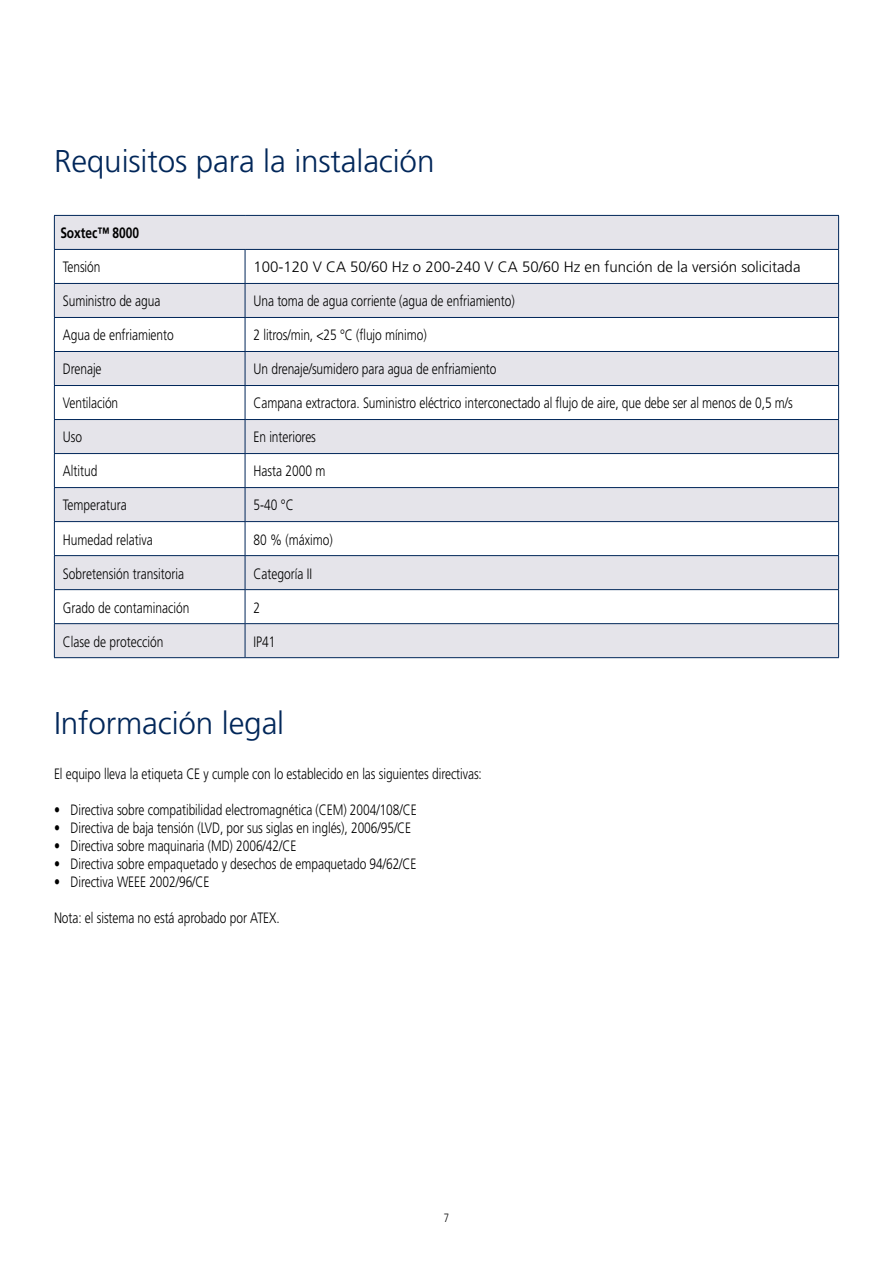
<style>
.page{position:relative;width:893px;height:1263px;background:#fff}
.page>*{position:absolute;margin:0;border:0;box-sizing:border-box;transform-origin:0 0}
.t1{font:300 31.5px "Frutiger";letter-spacing:-.005em;color:#002659}
.t2{font:300 15px "Frutiger";letter-spacing:-.005em;color:#000;scale:.8 1}
.t3{font:300 15px "Frutiger";letter-spacing:-.005em;color:#000}
.t4{font:700 15px "Frutiger";letter-spacing:-.005em;color:#000;scale:.8 1}
.t5{font:300 12px "Frutiger";color:#000;scale:.8 1}
</style>
<div class="page">
<svg style="left:55px;top:216px;width:783px;height:441px;fill:#e5e4ea"></svg>
<svg style="left:55px;top:454px;width:783px;height:169px"></svg>
<hr style="left:838px;top:216px;width:1px;height:33px;background:#002659">
<hr style="left:54px;top:216px;width:1px;height:33px;background:#002659">
<hr style="left:54px;top:215px;width:191px;height:1px;background:#002659">
<hr style="left:245px;top:215px;width:594px;height:1px;background:#002659">
<hr style="left:54px;top:250px;width:1px;height:33px;background:#002659">
<hr style="left:245px;top:250px;width:1px;height:33px;background:#002659">
<hr style="left:838px;top:250px;width:1px;height:33px;background:#002659">
<hr style="left:54px;top:318px;width:1px;height:33px;background:#002659">
<hr style="left:245px;top:318px;width:1px;height:33px;background:#002659">
<hr style="left:838px;top:318px;width:1px;height:33px;background:#002659">
<hr style="left:54px;top:386px;width:1px;height:33px;background:#002659">
<hr style="left:245px;top:386px;width:1px;height:33px;background:#002659">
<hr style="left:838px;top:386px;width:1px;height:33px;background:#002659">
<hr style="left:54px;top:453px;width:191px;height:1px;background:#002659">
<hr style="left:245px;top:453px;width:594px;height:1px;background:#002659">
<hr style="left:54px;top:487px;width:191px;height:1px;background:#002659">
<hr style="left:245px;top:487px;width:594px;height:1px;background:#002659">
<hr style="left:54px;top:521px;width:191px;height:1px;background:#002659">
<hr style="left:245px;top:521px;width:594px;height:1px;background:#002659">
<hr style="left:54px;top:555px;width:191px;height:1px;background:#002659">
<hr style="left:245px;top:555px;width:594px;height:1px;background:#002659">
<hr style="left:54px;top:589px;width:191px;height:1px;background:#002659">
<hr style="left:245px;top:589px;width:594px;height:1px;background:#002659">
<hr style="left:54px;top:623px;width:191px;height:1px;background:#002659">
<hr style="left:245px;top:623px;width:594px;height:1px;background:#002659">
<hr style="left:54px;top:657px;width:191px;height:1px;background:#002659">
<hr style="left:245px;top:657px;width:594px;height:1px;background:#002659">
<hr style="left:54px;top:249px;width:191px;height:1px;background:#002659">
<hr style="left:245px;top:249px;width:594px;height:1px;background:#002659">
<hr style="left:54px;top:284px;width:1px;height:33px;background:#002659">
<hr style="left:54px;top:283px;width:191px;height:1px;background:#002659">
<hr style="left:245px;top:284px;width:1px;height:33px;background:#002659">
<hr style="left:838px;top:284px;width:1px;height:33px;background:#002659">
<hr style="left:245px;top:283px;width:594px;height:1px;background:#002659">
<hr style="left:54px;top:317px;width:191px;height:1px;background:#002659">
<hr style="left:245px;top:317px;width:594px;height:1px;background:#002659">
<hr style="left:54px;top:352px;width:1px;height:33px;background:#002659">
<hr style="left:54px;top:351px;width:191px;height:1px;background:#002659">
<hr style="left:245px;top:352px;width:1px;height:33px;background:#002659">
<hr style="left:838px;top:352px;width:1px;height:33px;background:#002659">
<hr style="left:245px;top:351px;width:594px;height:1px;background:#002659">
<hr style="left:54px;top:385px;width:191px;height:1px;background:#002659">
<hr style="left:245px;top:385px;width:594px;height:1px;background:#002659">
<hr style="left:54px;top:420px;width:1px;height:33px;background:#002659">
<hr style="left:54px;top:419px;width:191px;height:1px;background:#002659">
<hr style="left:245px;top:420px;width:1px;height:33px;background:#002659">
<hr style="left:838px;top:420px;width:1px;height:33px;background:#002659">
<hr style="left:245px;top:419px;width:594px;height:1px;background:#002659">
<hr style="left:54px;top:454px;width:1px;height:33px;background:#002659">
<hr style="left:245px;top:454px;width:1px;height:33px;background:#002659">
<hr style="left:838px;top:454px;width:1px;height:33px;background:#002659">
<hr style="left:54px;top:488px;width:1px;height:33px;background:#002659">
<hr style="left:245px;top:488px;width:1px;height:33px;background:#002659">
<hr style="left:838px;top:488px;width:1px;height:33px;background:#002659">
<hr style="left:54px;top:522px;width:1px;height:33px;background:#002659">
<hr style="left:245px;top:522px;width:1px;height:33px;background:#002659">
<hr style="left:838px;top:522px;width:1px;height:33px;background:#002659">
<hr style="left:54px;top:556px;width:1px;height:33px;background:#002659">
<hr style="left:245px;top:556px;width:1px;height:33px;background:#002659">
<hr style="left:838px;top:556px;width:1px;height:33px;background:#002659">
<hr style="left:54px;top:590px;width:1px;height:33px;background:#002659">
<hr style="left:245px;top:590px;width:1px;height:33px;background:#002659">
<hr style="left:838px;top:590px;width:1px;height:33px;background:#002659">
<hr style="left:54px;top:624px;width:1px;height:33px;background:#002659">
<hr style="left:245px;top:624px;width:1px;height:33px;background:#002659">
<hr style="left:838px;top:624px;width:1px;height:33px;background:#002659">
<h1 class="t1" style="left:54px;top:144px;width:382px">Requisitos para la instalación</h1>
<p class="t4" style="left:60px;top:224px;width:100px">Soxtec™ 8000</p>
<p class="t2" style="left:63px;top:259px;width:49px">Tensión</p>
<p class="t3" style="left:254px;top:259px;width:548px">100-120 V CA 50/60 Hz o 200-240 V CA 50/60 Hz en función de la versión solicitada</p>
<p class="t2" style="left:63px;top:293px;width:123px">Suministro de agua</p>
<p class="t2" style="left:254px;top:293px;width:328px">Una toma de agua corriente (agua de enfriamiento)</p>
<p class="t2" style="left:63px;top:327px;width:140px">Agua de enfriamiento</p>
<p class="t2" style="left:254px;top:327px;width:218px">2 litros/min, &lt;25 °C (flujo mínimo)</p>
<p class="t2" style="left:63px;top:361px;width:50px">Drenaje</p>
<p class="t2" style="left:254px;top:361px;width:305px">Un drenaje/sumidero para agua de enfriamiento</p>
<p class="t2" style="left:63px;top:395px;width:71px">Ventilación</p>
<p class="t2" style="left:254px;top:395px;width:675px">Campana extractora. Suministro eléctrico interconectado al flujo de aire, que debe ser al menos de 0,5 m/s</p>
<p class="t2" style="left:63px;top:429px;width:26px">Uso</p>
<p class="t2" style="left:254px;top:429px;width:79px">En interiores</p>
<p class="t2" style="left:63px;top:463px;width:45px">Altitud</p>
<p class="t2" style="left:254px;top:463px;width:92px">Hasta 2000 m</p>
<p class="t2" style="left:63px;top:497px;width:81px">Temperatura</p>
<p class="t2" style="left:254px;top:497px;width:52px">5-40 °C</p>
<p class="t2" style="left:63px;top:531px;width:114px">Humedad relativa</p>
<p class="t2" style="left:254px;top:531px;width:101px">80 % (máximo)</p>
<p class="t2" style="left:63px;top:565px;width:153px">Sobretensión transitoria</p>
<p class="t2" style="left:254px;top:565px;width:75px">Categoría II</p>
<p class="t2" style="left:63px;top:599px;width:160px">Grado de contaminación</p>
<p class="t2" style="left:254px;top:599px;width:10px">2</p>
<p class="t2" style="left:63px;top:633px;width:127px">Clase de protección</p>
<p class="t2" style="left:254px;top:633px;width:29px">IP41</p>
<h1 class="t1" style="left:54px;top:705px;width:232px">Información legal</h1>
<p class="t2" style="left:54px;top:766px;width:536px">El equipo lleva la etiqueta CE y cumple con lo establecido en las siguientes directivas:</p>
<p class="t2" style="left:54px;top:802px;width:455px">• Directiva sobre compatibilidad electromagnética (CEM) 2004/108/CE</p>
<p class="t2" style="left:54px;top:820px;width:448px">• Directiva de baja tensión (LVD, por sus siglas en inglés), 2006/95/CE</p>
<p class="t2" style="left:54px;top:838px;width:304px">• Directiva sobre maquinaria (MD) 2006/42/CE</p>
<p class="t2" style="left:54px;top:856px;width:455px">• Directiva sobre empaquetado y desechos de empaquetado 94/62/CE</p>
<p class="t2" style="left:54px;top:874px;width:196px">• Directiva WEEE 2002/96/CE</p>
<p class="t2" style="left:54px;top:910px;width:284px">Nota: el sistema no está aprobado por ATEX.</p>
<p class="t5" style="left:444px;top:1211px;width:8px">7</p>
</div>
